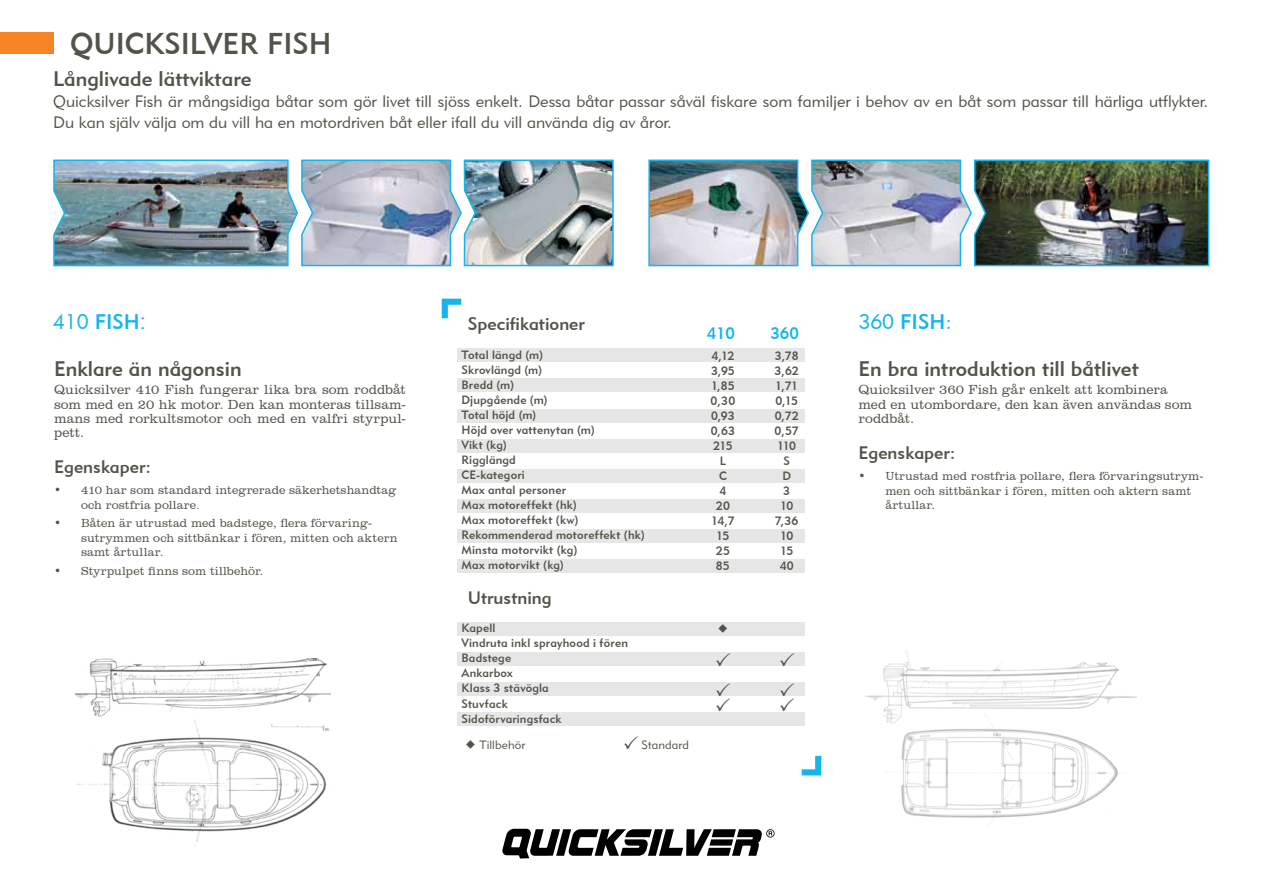
<style>
.page{position:relative;width:1263px;height:893px;background:#fff}
.page>*{position:absolute;margin:0;border:0;box-sizing:border-box;transform-origin:0 0}
.t1{font:30px "Geometric 415 BT Medium A";color:#54534a}
.t2{font:21px "Geometric 415 BT Medium A";color:#54534a}
.t3{font:21px "Geometric 415 BT Medium A";color:#13b5ea}
.t4{font:21px "Geometric 415 BT Lite A";color:#13b5ea}
.t5{font:18px "Geometric 415 BT Medium A";color:#54534a}
.t6{font:16.5px/21px "Geometric 415 BT Lite A";color:#54534a}
.t7{font:16.5px "Geometric 415 BT Medium A";color:#13b5ea}
.t8{font:300 13.5px/14.4px "Clarendon BT";color:#54534a;text-align:justify}
.t9{font:12px/15px "Geometric 415 BT Medium A";letter-spacing:.015em;color:#54534a}
.t10{font:300 12px/14.4px "Clarendon BT";letter-spacing:.01em;color:#54534a}
.t11{font:12px "Geometric 415 BT Lite A";letter-spacing:.01em;color:#54534a}
.s1{font-family:"Geometric 415 BT Lite A"}
.s2{font-family:"Copperplate Gothic";font-weight:300}
.s3{font-family:"Geometric 415 BT Medium A"}
</style>
<div class="page">
<img style="left:53px;top:159px;width:561px;height:108px">
<img style="left:648px;top:159px;width:562px;height:108px">
<img style="left:76px;top:658px;width:255px;height:188px">
<img style="left:865px;top:653px;width:271px;height:171px">
<div style="left:458px;top:349px;width:347px;height:13px;background:#e6e6e6"></div>
<div style="left:458px;top:622px;width:347px;height:13px;background:#e6e6e6"></div>
<div style="left:458px;top:379px;width:347px;height:13px;background:#e6e6e6"></div>
<div style="left:458px;top:652px;width:347px;height:14px;background:#e6e6e6"></div>
<div style="left:458px;top:409px;width:347px;height:13px;background:#e6e6e6"></div>
<div style="left:458px;top:682px;width:347px;height:14px;background:#e6e6e6"></div>
<div style="left:458px;top:439px;width:347px;height:13px;background:#e6e6e6"></div>
<div style="left:458px;top:712px;width:347px;height:14px;background:#e6e6e6"></div>
<div style="left:458px;top:469px;width:347px;height:13px;background:#e6e6e6"></div>
<div style="left:458px;top:499px;width:347px;height:13px;background:#e6e6e6"></div>
<div style="left:458px;top:529px;width:347px;height:13px;background:#e6e6e6"></div>
<div style="left:458px;top:559px;width:347px;height:13px;background:#e6e6e6"></div>
<div style="left:0;top:32px;width:53px;height:22px;background:#f58426"></div>
<svg style="left:802px;top:756px;width:19px;height:19px"></svg>
<svg style="left:442px;top:299px;width:19px;height:19px"></svg>
<svg style="left:502px;top:829px;width:272px;height:29px"></svg>
<h1 class="t1" style="left:70px;top:25px;width:263px">QUICKSILVER FISH</h1>
<h2 class="t2" style="left:53px;top:66px;width:200px">Långlivade lättviktare</h2>
<p class="t6" style="left:53px;top:91px;width:1156px">Quicksilver Fish är mångsidiga båtar som gör livet till sjöss enkelt. Dessa båtar passar såväl fiskare som familjer i behov av en båt som passar till härliga utflykter.<br>Du kan själv välja om du vill ha en motordriven båt eller ifall du vill använda dig av åror.</p>
<h2 class="t3" style="left:53px;top:308px;width:94px"><span class="s1">410</span> FISH<span class="s2">:</span></h2>
<h2 class="t4" style="left:858px;top:308px;width:95px">360 <span class="s3">FISH</span>:</h2>
<h3 class="t5" style="left:468px;top:312px;width:118px">Specifikationer</h3>
<h3 class="t7" style="left:707px;top:323px;width:30px">410</h3>
<h3 class="t7" style="left:770px;top:323px;width:30px">360</h3>
<h2 class="t2" style="left:54px;top:356px;width:189px">Enklare än någonsin</h2>
<p class="t8" style="left:54px;top:382px;width:354px">Quicksilver 410 Fish fungerar lika bra som roddbåt som med en 20 hk motor. Den kan monteras tillsam&shy;mans med rorkultsmotor och med en valfri styrpul&shy;pett.</p>
<h3 class="t5" style="left:54px;top:456px;width:98px">Egenskaper:</h3>
<p class="t10" style="left:81px;top:483px;width:317px;text-indent:-27px">• 410 har som standard integrerade säkerhetshandtag och rostfria pollare.</p>
<p class="t10" style="left:81px;top:516px;width:318px;text-indent:-27px">• Båten är utrustad med badstege, flera förvaring&shy;sutrymmen och sittbänkar i fören, mitten och aktern samt årtullar.</p>
<p class="t10" style="left:54px;top:563px;width:211px">• Styrpulpet finns som tillbehör.</p>
<p class="t9" style="left:461px;top:347px;width:185px">Total längd (m)<br>Skrovlängd (m)<br>Bredd (m)<br>Djupgående (m)<br>Total höjd (m)<br>Höjd over vattenytan (m)<br>Vikt (kg)<br>Rigglängd<br>CE-kategori<br>Max antal personer<br>Max motoreffekt (hk)<br>Max motoreffekt (kw)<br>Rekommenderad motoreffekt (hk)<br>Minsta motorvikt (kg)<br>Max motorvikt (kg)</p>
<h3 class="t5" style="left:468px;top:587px;width:85px">Utrustning</h3>
<p class="t9" style="left:461px;top:621px;width:168px">Kapell<br>Vindruta inkl sprayhood i fören<br>Badstege<br>Ankarbox<br>Klass 3 stävögla<br>Stuvfack<br>Sidoförvaringsfack</p>
<p class="t11" style="left:479px;top:737px;width:47px">Tillbehör</p>
<p class="t11" style="left:641px;top:737px;width:49px">Standard</p>
<p class="t9" style="left:711px;top:348px;width:24px">4,12</p>
<p class="t9" style="left:775px;top:348px;width:25px">3,78</p>
<p class="t9" style="left:711px;top:363px;width:25px">3,95</p>
<p class="t9" style="left:775px;top:363px;width:26px">3,62</p>
<p class="t9" style="left:711px;top:378px;width:25px">1,85</p>
<p class="t9" style="left:775px;top:378px;width:24px">1,71</p>
<p class="t9" style="left:711px;top:393px;width:26px">0,30</p>
<p class="t9" style="left:775px;top:393px;width:24px">0,15</p>
<p class="t9" style="left:711px;top:408px;width:25px">0,93</p>
<p class="t9" style="left:775px;top:408px;width:25px">0,72</p>
<p class="t9" style="left:711px;top:423px;width:26px">0,63</p>
<p class="t9" style="left:774px;top:423px;width:26px">0,57</p>
<p class="t9" style="left:713px;top:438px;width:21px">215</p>
<p class="t9" style="left:777px;top:438px;width:20px">110</p>
<p class="t9" style="left:720px;top:453px;width:8px">L</p>
<p class="t9" style="left:783px;top:453px;width:8px">S</p>
<p class="t9" style="left:719px;top:468px;width:9px">C</p>
<p class="t9" style="left:782px;top:468px;width:10px">D</p>
<p class="t9" style="left:719px;top:483px;width:8px">4</p>
<p class="t9" style="left:783px;top:483px;width:8px">3</p>
<p class="t9" style="left:716px;top:498px;width:16px">20</p>
<p class="t9" style="left:780px;top:498px;width:15px">10</p>
<p class="t9" style="left:711px;top:513px;width:25px">14,7</p>
<p class="t9" style="left:775px;top:513px;width:25px">7,36</p>
<p class="t9" style="left:716px;top:528px;width:15px">15</p>
<p class="t9" style="left:780px;top:528px;width:15px">10</p>
<p class="t9" style="left:716px;top:543px;width:16px">25</p>
<p class="t9" style="left:780px;top:543px;width:15px">15</p>
<p class="t9" style="left:716px;top:558px;width:15px">85</p>
<p class="t9" style="left:780px;top:558px;width:16px">40</p>
<h2 class="t2" style="left:858px;top:356px;width:282px">En bra introduktion till båtlivet</h2>
<p class="t8" style="left:858px;top:382px;width:335px;text-align:left">Quicksilver 360 Fish går enkelt att kombinera med en utombordare, den kan även användas som roddbåt.</p>
<h3 class="t5" style="left:858px;top:442px;width:98px">Egenskaper:</h3>
<p class="t10" style="left:885px;top:469px;width:320px;text-indent:-27px">• Utrustad med rostfria pollare, flera förvaringsutrym&shy;men och sittbänkar i fören, mitten och aktern samt årtullar.</p>
</div>
